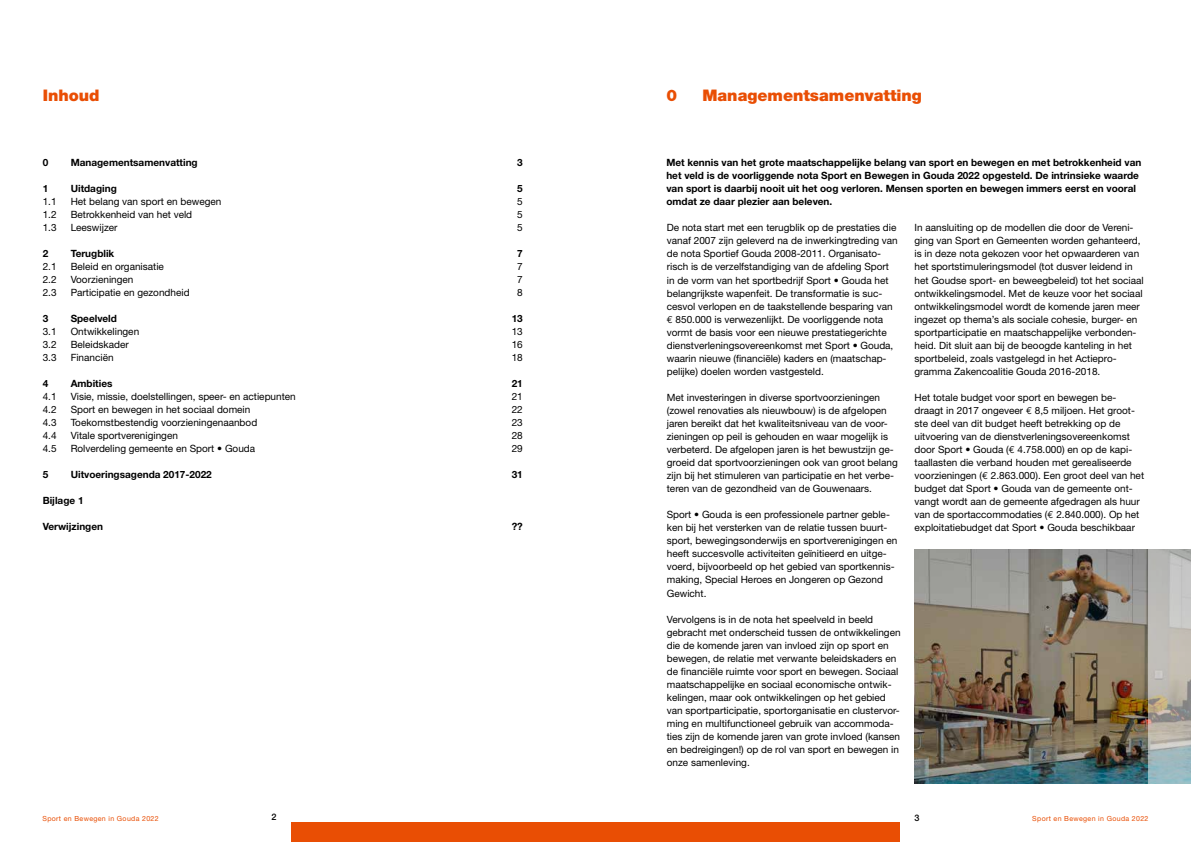
<style>
.page{position:relative;width:1191px;height:842px;background:#fff}
.page>*{position:absolute;margin:0;border:0;box-sizing:border-box;transform-origin:0 0}
.t1{font:900 16px "Helvetica Neue LT Std";color:#e94e04}
.t2{font:10px/13px "Helvetica Neue LT Std";color:#000}
.t3{font:700 10px/13px "Helvetica Neue LT Std";color:#000}
.t4{font:500 9px "Helvetica Neue LT Std";color:#000}
.t5{font:7px "Helvetica Neue LT Std";letter-spacing:.05em;color:#e94e04}
.s1{font-family:"Euro Mono"}
</style>
<div class="page">
<div style="left:291px;top:822px;width:304px;height:20px;background:#e94e04"></div>
<div style="left:595px;top:822px;width:305px;height:20px;background:#e94e04"></div>
<img style="left:914px;top:549px;width:234px;height:234px">
<svg style="left:1148px;top:549px;width:43px;height:235px;background:#b6b8b3"></svg>
<h1 class="t1" style="left:43px;top:86px;width:58px">Inhoud</h1>
<p class="t3" style="left:43px;top:156px;width:7px">0</p>
<p class="t3" style="left:71px;top:156px;width:129px">Managementsamenvatting</p>
<p class="t3" style="left:517px;top:156px;width:7px">3</p>
<p class="t3" style="left:43px;top:182px;width:7px">1</p>
<p class="t3" style="left:71px;top:182px;width:48px">Uitdaging</p>
<p class="t3" style="left:517px;top:182px;width:7px">5</p>
<p class="t2" style="left:43px;top:195px;width:15px">1.1</p>
<p class="t2" style="left:71px;top:195px;width:152px">Het belang van sport en bewegen</p>
<p class="t2" style="left:517px;top:195px;width:7px">5</p>
<p class="t2" style="left:43px;top:208px;width:15px">1.2</p>
<p class="t2" style="left:71px;top:208px;width:123px">Betrokkenheid van het veld</p>
<p class="t2" style="left:517px;top:208px;width:7px">5</p>
<p class="t2" style="left:43px;top:221px;width:15px">1.3</p>
<p class="t2" style="left:71px;top:221px;width:48px">Leeswijzer</p>
<p class="t2" style="left:517px;top:221px;width:7px">5</p>
<p class="t3" style="left:43px;top:247px;width:7px">2</p>
<p class="t3" style="left:71px;top:247px;width:45px">Terugblik</p>
<p class="t3" style="left:517px;top:247px;width:7px">7</p>
<p class="t2" style="left:43px;top:260px;width:15px">2.1</p>
<p class="t2" style="left:71px;top:260px;width:95px">Beleid en organisatie</p>
<p class="t2" style="left:517px;top:260px;width:7px">7</p>
<p class="t2" style="left:43px;top:273px;width:15px">2.2</p>
<p class="t2" style="left:71px;top:273px;width:64px">Voorzieningen</p>
<p class="t2" style="left:517px;top:273px;width:7px">7</p>
<p class="t2" style="left:43px;top:286px;width:15px">2.3</p>
<p class="t2" style="left:71px;top:286px;width:120px">Participatie en gezondheid</p>
<p class="t2" style="left:517px;top:286px;width:7px">8</p>
<p class="t3" style="left:43px;top:312px;width:7px">3</p>
<p class="t3" style="left:71px;top:312px;width:48px">Speelveld</p>
<p class="t3" style="left:512px;top:312px;width:13px">13</p>
<p class="t2" style="left:43px;top:325px;width:15px">3.1</p>
<p class="t2" style="left:71px;top:325px;width:70px">Ontwikkelingen</p>
<p class="t2" style="left:512px;top:325px;width:13px">13</p>
<p class="t2" style="left:43px;top:338px;width:15px">3.2</p>
<p class="t2" style="left:71px;top:338px;width:60px">Beleidskader</p>
<p class="t2" style="left:512px;top:338px;width:13px">16</p>
<p class="t2" style="left:43px;top:351px;width:15px">3.3</p>
<p class="t2" style="left:71px;top:351px;width:44px">Financiën</p>
<p class="t2" style="left:512px;top:351px;width:13px">18</p>
<p class="t3" style="left:43px;top:377px;width:7px">4</p>
<p class="t3" style="left:71px;top:377px;width:43px">Ambities</p>
<p class="t3" style="left:512px;top:377px;width:13px">21</p>
<p class="t2" style="left:43px;top:390px;width:15px">4.1</p>
<p class="t2" style="left:71px;top:390px;width:227px">Visie, missie, doelstellingen, speer- en actiepunten</p>
<p class="t2" style="left:512px;top:390px;width:13px">21</p>
<p class="t2" style="left:43px;top:403px;width:15px">4.2</p>
<p class="t2" style="left:71px;top:403px;width:181px">Sport en bewegen in het sociaal domein</p>
<p class="t2" style="left:512px;top:403px;width:13px">22</p>
<p class="t2" style="left:43px;top:416px;width:15px">4.3</p>
<p class="t2" style="left:71px;top:416px;width:188px">Toekomstbestendig voorzieningenaanbod</p>
<p class="t2" style="left:512px;top:416px;width:13px">23</p>
<p class="t2" style="left:43px;top:429px;width:15px">4.4</p>
<p class="t2" style="left:71px;top:429px;width:109px">Vitale sportverenigingen</p>
<p class="t2" style="left:512px;top:429px;width:13px">28</p>
<p class="t2" style="left:43px;top:442px;width:15px">4.5</p>
<p class="t2" style="left:71px;top:442px;width:186px">Rolverdeling gemeente en Sport • Gouda</p>
<p class="t2" style="left:512px;top:442px;width:13px">29</p>
<p class="t3" style="left:43px;top:468px;width:7px">5</p>
<p class="t3" style="left:71px;top:468px;width:143px">Uitvoeringsagenda 2017-2022</p>
<p class="t3" style="left:512px;top:468px;width:13px">31</p>
<p class="t3" style="left:43px;top:494px;width:42px">Bijlage 1</p>
<p class="t3" style="left:43px;top:520px;width:62px">Verwijzingen</p>
<p class="t3" style="left:512px;top:520px;width:13px">??</p>
<h1 class="t1" style="left:666px;top:86px;width:12px">0</h1>
<h1 class="t1" style="left:702px;top:86px;width:221px">Managementsamenvatting</h1>
<p class="t3" style="left:666px;top:156px;width:476px">Met kennis van het grote maatschappelijke belang van sport en bewegen en met betrokkenheid van het veld is de voorliggende nota Sport en Bewegen in Gouda 2022 opgesteld. De intrinsieke waarde van sport is daarbij nooit uit het oog verloren. Mensen sporten en bewegen immers eerst en vooral omdat ze daar plezier aan beleven.</p>
<p class="t2" style="left:667px;top:221px;width:232px">De nota start met een terugblik op de prestaties die vanaf 2007 zijn geleverd na de inwerkingtreding van de nota Sportief Gouda 2008-2011. Organisato&shy;risch is de verzelfstandiging van de afdeling Sport in de vorm van het sportbedrijf Sport • Gouda het belangrijkste wapenfeit. De transformatie is suc&shy;cesvol verlopen en de taakstellende besparing van <span class="s1">A</span> 850.000 is verwezenlijkt. De voorliggende nota vormt de basis voor een nieuwe prestatiegerichte dienstverleningsovereenkomst met Sport • Gouda, waarin nieuwe (financiële) kaders en (maatschap&shy;pelijke) doelen worden vastgesteld.</p>
<p class="t2" style="left:667px;top:391px;width:232px">Met investeringen in diverse sportvoorzieningen (zowel renovaties als nieuwbouw) is de afgelopen jaren bereikt dat het kwaliteitsniveau van de voor&shy;zieningen op peil is gehouden en waar mogelijk is verbeterd. De afgelopen jaren is het bewustzijn ge&shy;groeid dat sportvoorzieningen ook van groot belang zijn bij het stimuleren van participatie en het verbe&shy;teren van de gezondheid van de Gouwenaars.</p>
<p class="t2" style="left:667px;top:508px;width:232px">Sport • Gouda is een professionele partner geble&shy;ken bij het versterken van de relatie tussen buurt&shy;sport, bewegingsonderwijs en sportverenigingen en heeft succesvolle activiteiten geïnitieerd en uitge&shy;voerd, bijvoorbeeld op het gebied van sportkennis&shy;making, Special Heroes en Jongeren op Gezond Gewicht.</p>
<p class="t2" style="left:667px;top:612px;width:235px">Vervolgens is in de nota het speelveld in beeld gebracht met onderscheid tussen de ontwikkelingen die de komende jaren van invloed zijn op sport en bewegen, de relatie met verwante beleidskaders en de financiële ruimte voor sport en bewegen. Sociaal maatschappelijke en sociaal economische ontwik&shy;kelingen, maar ook ontwikkelingen op het gebied van sportparticipatie, sportorganisatie en clustervor&shy;ming en multifunctioneel gebruik van accommoda&shy;ties zijn de komende jaren van grote invloed (kansen en bedreigingen!) op de rol van sport en bewegen in onze samenleving.</p>
<p class="t2" style="left:914px;top:221px;width:231px">In aansluiting op de modellen die door de Vereni&shy;ging van Sport en Gemeenten worden gehanteerd, is in deze nota gekozen voor het opwaarderen van het sportstimuleringsmodel (tot dusver leidend in het Goudse sport- en beweegbeleid) tot het sociaal ontwikkelingsmodel. Met de keuze voor het sociaal ontwikkelingsmodel wordt de komende jaren meer ingezet op thema’s als sociale cohesie, burger- en sportparticipatie en maatschappelijke verbonden&shy;heid. Dit sluit aan bij de beoogde kanteling in het sportbeleid, zoals vastgelegd in het Actiepro&shy;gramma Zakencoalitie Gouda 2016-2018.</p>
<p class="t2" style="left:914px;top:391px;width:231px">Het totale budget voor sport en bewegen be&shy;draagt in 2017 ongeveer <span class="s1">A</span> 8,5 miljoen. Het groot&shy;ste deel van dit budget heeft betrekking op de uitvoering van de dienstverleningsovereenkomst door Sport • Gouda (<span class="s1">A</span> 4.758.000) en op de kapi&shy;taallasten die verband houden met gerealiseerde voorzieningen (<span class="s1">A</span> 2.863.000). Een groot deel van het budget dat Sport • Gouda van de gemeente ont&shy;vangt wordt aan de gemeente afgedragen als huur van de sportaccommodaties (<span class="s1">A</span> 2.840.000). Op het exploitatiebudget dat Sport • Gouda beschikbaar</p>
<p class="t5" style="left:43px;top:815px;width:118px">Sport en Bewegen in Gouda 2022</p>
<p class="t4" style="left:271px;top:812px;width:7px">2</p>
<p class="t4" style="left:914px;top:812px;width:7px">3</p>
<p class="t5" style="left:1032px;top:815px;width:118px">Sport en Bewegen in Gouda 2022</p>
</div>
